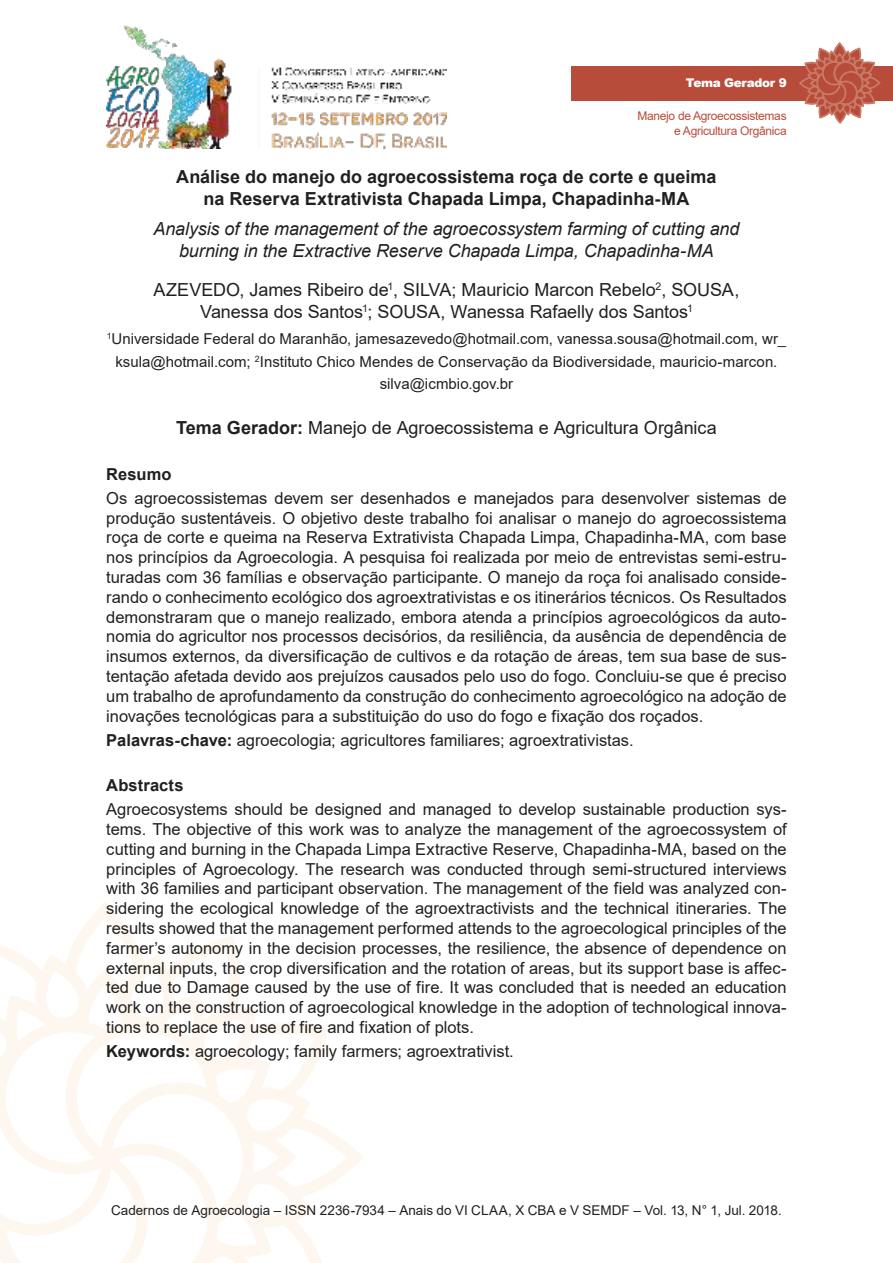
<style>
.page{position:relative;width:893px;height:1263px;background:#fff}
.page>*{position:absolute;margin:0;border:0;box-sizing:border-box;transform-origin:0 0}
.t1{font:18px/21.6px "Arial";letter-spacing:-.005em;color:#221f1f;text-align:center}
.t2{font:italic 18px/21.6px "Arial";letter-spacing:-.005em;color:#221f1f;text-align:center}
.t3{font:700 18px/21.6px "Arial";color:#221f1f;text-align:center}
.t4{font:16.5px/19.8px "Arial";color:#221f1f;text-align:justify}
.t5{font:700 16.5px "Arial";letter-spacing:.005em;color:#221f1f}
.t6{font:15px/22.5px "Arial";letter-spacing:.005em;color:#221f1f;text-align:center}
.t7{font:13.5px "Arial";color:#221f1f}
.t8{font:12px/14.4px "Arial";letter-spacing:-.025em;color:#b84c3b;text-align:right}
.t9{font:900 12px "Arial";letter-spacing:-.025em;color:#fff}
.s1{font-weight:700}
</style>
<div class="page">
<img style="left:106px;top:25px;width:340px;height:124px">
<svg style="left:0;top:910px;width:363px;height:353px"></svg>
<div style="left:571px;top:66px;width:322px;height:34px;background:#b84c3b"></div>
<svg style="left:798px;top:43px;width:83px;height:81px"></svg>
<p class="t9" style="left:686px;top:76px;width:102px">Tema Gerador 9</p>
<p class="t8" style="left:637px;top:110px;width:151px">Manejo de Agroecossistemas e Agricultura Orgânica</p>
<p class="t3" style="left:176px;top:168px;width:542px">Análise do manejo do agroecossistema roça de corte e queima na Reserva Extrativista Chapada Limpa, Chapadinha-MA</p>
<p class="t2" style="left:154px;top:219px;width:587px">Analysis of the management of the agroecossystem farming of cutting and burning in the Extractive Reserve Chapada Limpa, Chapadinha-MA</p>
<p class="t1" style="left:154px;top:281px;width:587px">AZEVEDO, James Ribeiro de<sup>1</sup>, SILVA; Mauricio Marcon Rebelo<sup>2</sup>, SOUSA,<br>Vanessa dos Santos<sup>1</sup>; SOUSA, Wanessa Rafaelly dos Santos<sup>1</sup></p>
<p class="t6" style="left:107px;top:329px;width:681px"><sup>1</sup>Universidade Federal do Maranhão, jamesazevedo@hotmail.com, vanessa.sousa@hotmail.com, wr_ ksula@hotmail.com; <sup>2</sup>Instituto Chico Mendes de Conservação da Biodiversidade, mauricio-marcon. silva@icmbio.gov.br</p>
<p class="t1" style="left:176px;top:419px;width:542px"><span class="s1">Tema Gerador:</span> Manejo de Agroecossistema e Agricultura Orgânica</p>
<p class="t5" style="left:106px;top:468px;width:67px">Resumo</p>
<p class="t4" style="left:106px;top:490px;width:682px">Os agroecossistemas devem ser desenhados e manejados para desenvolver sistemas de produção sustentáveis. O objetivo deste trabalho foi analisar o manejo do agroecossistema roça de corte e queima na Reserva Extrativista Chapada Limpa, Chapadinha-MA, com base nos princípios da Agroecologia. A pesquisa foi realizada por meio de entrevistas semi-estru&shy;turadas com 36 famílias e observação participante. O manejo da roça foi analisado conside&shy;rando o conhecimento ecológico dos agroextrativistas e os itinerários técnicos. Os Resultados demonstraram que o manejo realizado, embora atenda a princípios agroecológicos da auto&shy;nomia do agricultor nos processos decisórios, da resiliência, da ausência de dependência de insumos externos, da diversificação de cultivos e da rotação de áreas, tem sua base de sus&shy;tentação afetada devido aos prejuízos causados pelo uso do fogo. Concluiu-se que é preciso um trabalho de aprofundamento da construção do conhecimento agroecológico na adoção de inovações tecnológicas para a substituição do uso do fogo e fixação dos roçados.</p>
<p class="t4" style="left:106px;top:731px;width:529px"><span class="s1">Palavras-chave:</span> agroecologia; agricultores familiares; agroextrativistas.</p>
<p class="t5" style="left:106px;top:779px;width:79px">Abstracts</p>
<p class="t4" style="left:106px;top:801px;width:682px">Agroecosystems should be designed and managed to develop sustainable production sys&shy;tems. The objective of this work was to analyze the management of the agroecossystem of cutting and burning in the Chapada Limpa Extractive Reserve, Chapadinha-MA, based on the principles of Agroecology. The research was conducted through semi-structured interviews with 36 families and participant observation. The management of the field was analyzed con&shy;sidering the ecological knowledge of the agroextractivists and the technical itineraries. The results showed that the management performed attends to the agroecological principles of the farmer’s autonomy in the decision processes, the resilience, the absence of dependence on external inputs, the crop diversification and the rotation of areas, but its support base is affec&shy;ted due to Damage caused by the use of fire. It was concluded that is needed an education work on the construction of agroecological knowledge in the adoption of technological innova&shy;tions to replace the use of fire and fixation of plots.</p>
<p class="t4" style="left:106px;top:1043px;width:409px"><span class="s1">Keywords:</span> agroecology; family farmers; agroextrativist.</p>
<p class="t7" style="left:111px;top:1205px;width:672px">Cadernos de Agroecologia – ISSN 2236-7934 – Anais do VI CLAA, X CBA e V SEMDF – Vol. 13, N° 1, Jul. 2018.</p>
</div>
